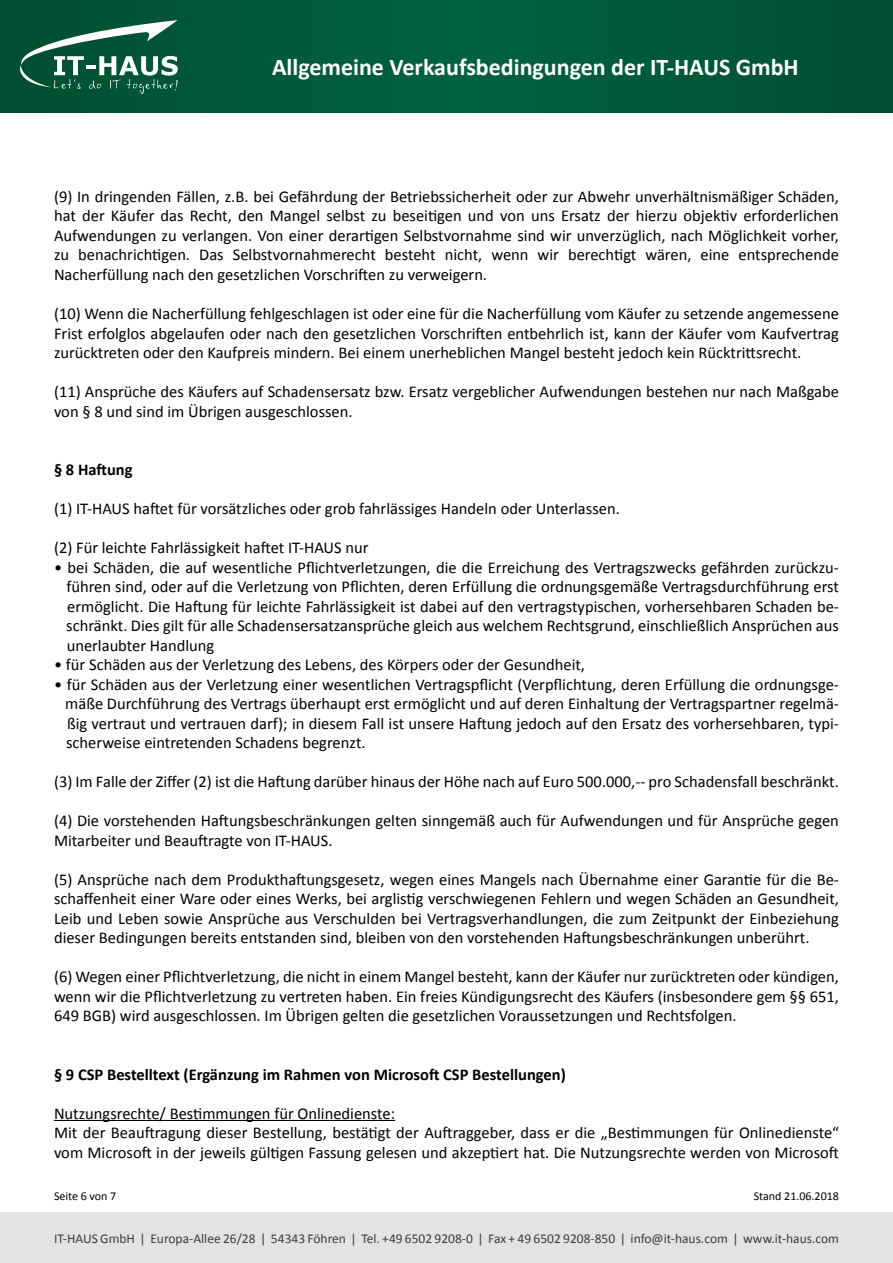
<style>
.page{position:relative;width:893px;height:1263px;background:#fff}
.page>*{position:absolute;margin:0;border:0;box-sizing:border-box;transform-origin:0 0}
.t1{font:700 24px "Calibri";color:#fff}
.t2{font:16.5px/19.5px "Calibri";color:#000;text-align:justify}
.t3{font:700 16.5px "Calibri";color:#000}
.t4{font:13.5px "Calibri";color:#3c3c3b}
.t5{font:12px "Calibri";color:#000}
</style>
<div class="page">
<div style="left:0;top:0;width:893px;height:113px;background:#00593b"></div>
<svg style="left:20px;top:20px;width:158px;height:74px"></svg>
<div style="left:0;top:1212px;width:893px;height:51px;background:#e3e3e3"></div>
<hr style="left:54px;top:1120px;width:341px;height:1px;background:#000">
<h1 class="t1" style="left:272px;top:52px;width:528px">Allgemeine Verkaufsbedingungen der IT-HAUS GmbH</h1>
<p class="t2" style="left:54px;top:187px;width:786px">(9) In dringenden Fällen, z.B. bei Gefährdung der Betriebssicherheit oder zur Abwehr unverhältnismäßiger Schäden, hat der Käufer das Recht, den Mangel selbst zu beseitigen und von uns Ersatz der hierzu objektiv erforderlichen Aufwendungen zu verlangen. Von einer derartigen Selbstvornahme sind wir unverzüglich, nach Möglichkeit vorher, zu benachrichtigen. Das Selbstvornahmerecht besteht nicht, wenn wir berechtigt wären, eine entsprechende Nacherfüllung nach den gesetzlichen Vorschriften zu verweigern.</p>
<p class="t2" style="left:54px;top:304px;width:786px">(10) Wenn die Nacherfüllung fehlgeschlagen ist oder eine für die Nacherfüllung vom Käufer zu setzende angemessene Frist erfolglos abgelaufen oder nach den gesetzlichen Vorschriften entbehrlich ist, kann der Käufer vom Kaufvertrag zurücktreten oder den Kaufpreis mindern. Bei einem unerheblichen Mangel besteht jedoch kein Rücktrittsrecht.</p>
<p class="t2" style="left:54px;top:382px;width:786px">(11) Ansprüche des Käufers auf Schadensersatz bzw. Ersatz vergeblicher Aufwendungen bestehen nur nach Maßgabe von § 8 und sind im Übrigen ausgeschlossen.</p>
<p class="t3" style="left:54px;top:459px;width:80px">§ 8 Haftung</p>
<p class="t2" style="left:54px;top:499px;width:567px">(1) IT-HAUS haftet für vorsätzliches oder grob fahrlässiges Handeln oder Unterlassen.</p>
<p class="t2" style="left:54px;top:538px;width:316px">(2) Für leichte Fahrlässigkeit haftet IT-HAUS nur</p>
<p class="t2" style="left:66px;top:557px;width:774px;text-indent:-12px">• bei Schäden, die auf wesentliche Pflichtverletzungen, die die Erreichung des Vertragszwecks gefährden zurückzu&shy;führen sind, oder auf die Verletzung von Pflichten, deren Erfüllung die ordnungsgemäße Vertragsdurchführung erst ermöglicht. Die Haftung für leichte Fahrlässigkeit ist dabei auf den vertragstypischen, vorhersehbaren Schaden be&shy;schränkt. Dies gilt für alle Schadensersatzansprüche gleich aus welchem Rechtsgrund, einschließlich Ansprüchen aus unerlaubter Handlung</p>
<p class="t2" style="left:54px;top:655px;width:533px">• für Schäden aus der Verletzung des Lebens, des Körpers oder der Gesundheit,</p>
<p class="t2" style="left:65px;top:674px;width:775px;text-indent:-11px">• für Schäden aus der Verletzung einer wesentlichen Vertragspflicht (Verpflichtung, deren Erfüllung die ordnungsge&shy;mäße Durchführung des Vertrags überhaupt erst ermöglicht und auf deren Einhaltung der Vertragspartner regelmä&shy;ßig vertraut und vertrauen darf); in diesem Fall ist unsere Haftung jedoch auf den Ersatz des vorhersehbaren, typi&shy;scherweise eintretenden Schadens begrenzt.</p>
<p class="t2" style="left:54px;top:772px;width:786px">(3) Im Falle der Ziffer (2) ist die Haftung darüber hinaus der Höhe nach auf Euro 500.000,-- pro Schadensfall beschränkt.</p>
<p class="t2" style="left:54px;top:811px;width:786px">(4) Die vorstehenden Haftungsbeschränkungen gelten sinngemäß auch für Aufwendungen und für Ansprüche gegen<br>Mitarbeiter und Beauftragte von IT-HAUS.</p>
<p class="t2" style="left:54px;top:869px;width:786px">(5) Ansprüche nach dem Produkthaftungsgesetz, wegen eines Mangels nach Übernahme einer Garantie für die Be&shy;schaffenheit einer Ware oder eines Werks, bei arglistig verschwiegenen Fehlern und wegen Schäden an Gesundheit, Leib und Leben sowie Ansprüche aus Verschulden bei Vertragsverhandlungen, die zum Zeitpunkt der Einbeziehung dieser Bedingungen bereits entstanden sind, bleiben von den vorstehenden Haftungsbeschränkungen unberührt.</p>
<p class="t2" style="left:54px;top:967px;width:786px">(6) Wegen einer Pflichtverletzung, die nicht in einem Mangel besteht, kann der Käufer nur zurücktreten oder kündigen, wenn wir die Pflichtverletzung zu vertreten haben. Ein freies Kündigungsrecht des Käufers (insbesondere gem §§ 651, 649 BGB) wird ausgeschlossen. Im Übrigen gelten die gesetzlichen Voraussetzungen und Rechtsfolgen.</p>
<p class="t3" style="left:54px;top:1064px;width:513px">§ 9 CSP Bestelltext (Ergänzung im Rahmen von Microsoft CSP Bestellungen)</p>
<p class="t2" style="left:54px;top:1103px;width:786px;text-align:left">Nutzungsrechte/ Bestimmungen für Onlinedienste:<br>Mit der Beauftragung dieser Bestellung, bestätigt der Auftraggeber, dass er die „Bestimmungen für Onlinedienste“ vom Microsoft in der jeweils gültigen Fassung gelesen und akzeptiert hat. Die Nutzungsrechte werden von Microsoft</p>
<p class="t5" style="left:54px;top:1188px;width:64px">Seite 6 von 7</p>
<p class="t5" style="left:754px;top:1188px;width:87px">Stand 21.06.2018</p>
<p class="t4" style="left:54px;top:1230px;width:786px">IT-HAUS GmbH | Europa-Allee 26/28 | 54343 Föhren | Tel. +49 6502 9208-0 | Fax + 49 6502 9208-850 | info@it-haus.com | www.it-haus.com</p>
</div>
